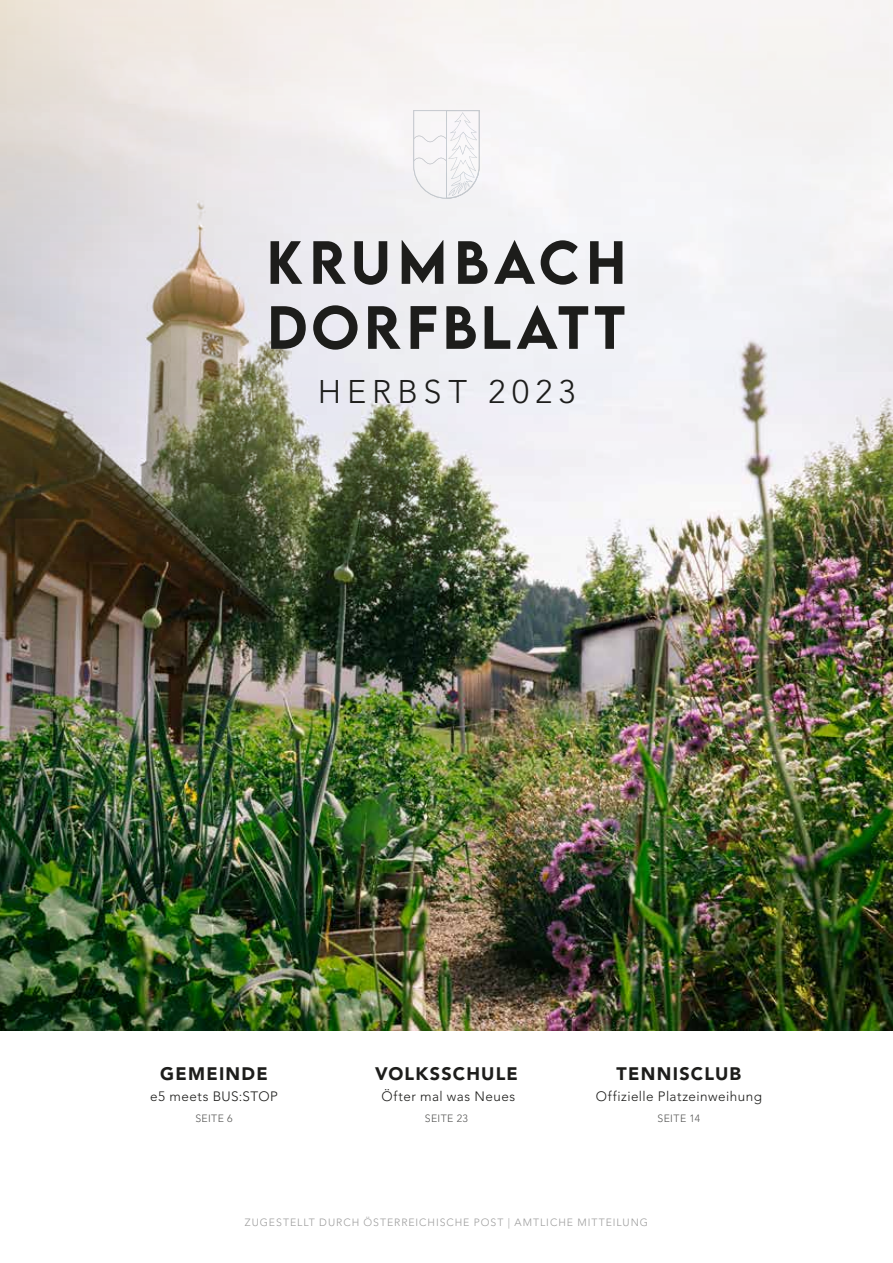
<style>
.page{position:relative;width:893px;height:1263px;background:#fff}
.page>*{position:absolute;margin:0;border:0;box-sizing:border-box;transform-origin:0 0}
.t1{font:500 54.15px/64.9px "LEMONMILK";letter-spacing:.09em;color:#1d1d1b}
.t2{font:300 32.55px "Avenir LT Std";letter-spacing:.19em;color:#1d1d1b}
.t3{font:900 18px "Avenir LT Std";letter-spacing:.07em;color:#1d1d1b}
.t4{font:300 13.5px "Avenir LT Std";letter-spacing:.035em;color:#1d1d1b}
.t5{font:300 10.5px "Avenir LT Std";letter-spacing:.09em;color:#9d9d9d}
.t6{font:300 10.5px "Avenir LT Std";letter-spacing:.04em;color:#575756}
</style>
<div class="page">
<img style="left:0;top:825px;width:893px;height:206px">
<img style="left:0;top:0;width:893px;height:825px">
<svg style="left:413px;top:110px;width:67px;height:89px"></svg>
<hr style="left:446px;top:111px;width:1px;height:87px;background:#00243c">
<h1 class="t1" style="left:267px;top:230px;width:361px">KRUMBACH<br>DORFBLATT</h1>
<h2 class="t2" style="left:318px;top:373px;width:259px">HERBST 2023</h2>
<h3 class="t3" style="left:160px;top:1062px;width:109px">GEMEINDE</h3>
<p class="t4" style="left:150px;top:1088px;width:129px">e5 meets BUS:STOP</p>
<p class="t6" style="left:195px;top:1112px;width:39px">SEITE 6</p>
<h3 class="t3" style="left:375px;top:1062px;width:144px">VOLKSSCHULE</h3>
<p class="t4" style="left:381px;top:1088px;width:135px">Öfter mal was Neues</p>
<p class="t6" style="left:425px;top:1112px;width:45px">SEITE 23</p>
<h3 class="t3" style="left:617px;top:1062px;width:126px">TENNISCLUB</h3>
<p class="t4" style="left:596px;top:1088px;width:168px">Offizielle Platzeinweihung</p>
<p class="t6" style="left:658px;top:1112px;width:44px">SEITE 14</p>
<p class="t5" style="left:245px;top:1216px;width:405px">ZUGESTELLT DURCH ÖSTERREICHISCHE POST | AMTLICHE MITTEILUNG</p>
</div>
